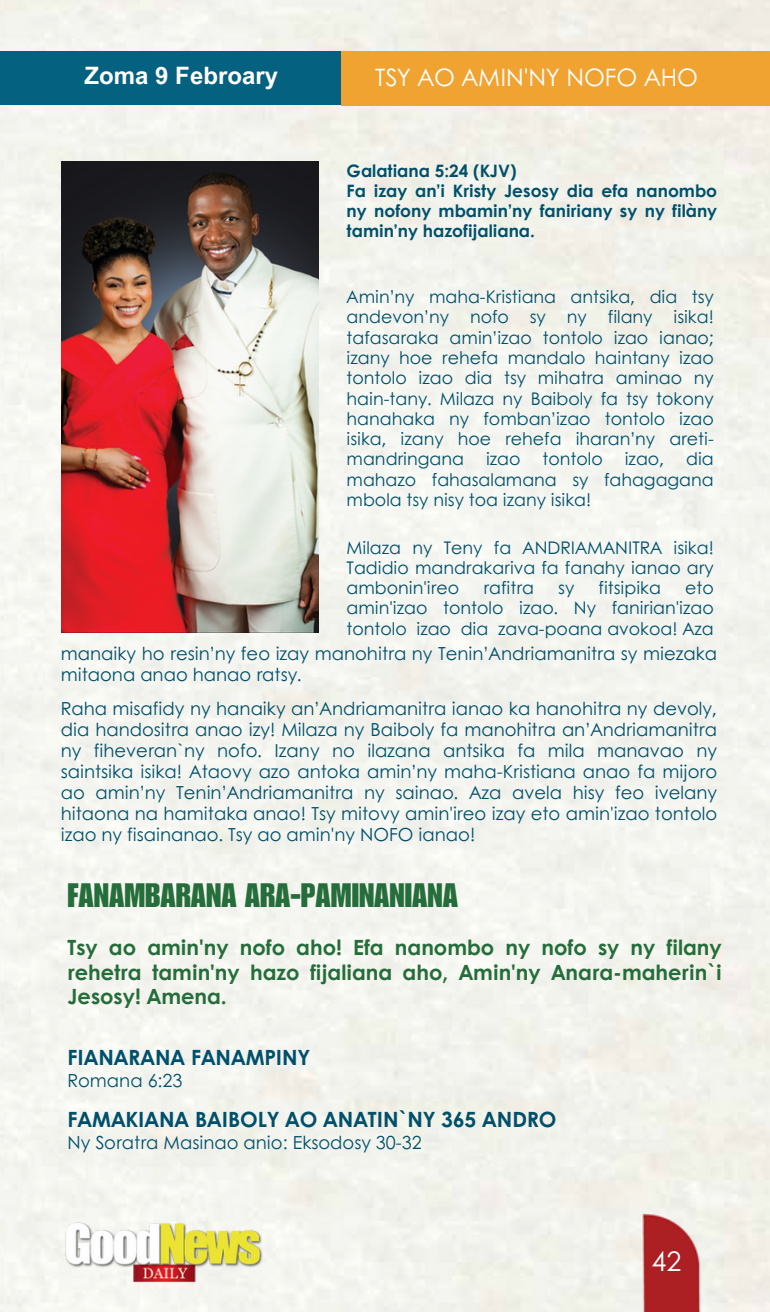
<style>
.page{position:relative;width:770px;height:1312px;background:#fff}
.page>*{position:absolute;margin:0;border:0;box-sizing:border-box;transform-origin:0 0}
.t1{font:33px "Impact LT Std";color:#256d3a}
.t2{font:27px "Century Gothic";color:#fff}
.t3{font:24px "Century Gothic";color:#fff}
.t4{font:700 24px "Arial MT Pro";color:#fff}
.t5{font:700 21px/24.6px "Century Gothic";color:#256d3a;text-align:justify}
.t6{font:700 21px "Century Gothic";color:#00506b}
.t7{font:18px/21px "Century Gothic";color:#00506b}
.t8{font:17.4px/20.4px "Century Gothic";color:#00506b;text-align:justify}
.t9{font:700 17.1px/19.8px "Century Gothic";color:#00506b;text-align:justify}
</style>
<div class="page">
<img style="left:0;top:0;width:770px;height:1312px">
<img style="left:62px;top:162px;width:256px;height:470px">
<div style="left:0;top:51px;width:343px;height:54px;background:#056180"></div>
<div style="left:341px;top:51px;width:429px;height:55px;background:#f1a331"></div>
<img style="left:62px;top:1222px;width:200px;height:63px">
<p class="t4" style="left:85px;top:67px;width:195px">Zoma 9 Febroary</p>
<p class="t3" style="left:375px;top:59px;width:324px">TSY AO AMIN'NY NOFO AHO</p>
<p class="t9" style="left:346px;top:161px;width:171px">Galatiana 5:24 (KJV)</p>
<p class="t9" style="left:346px;top:181px;width:372px">Fa izay an’i Kristy Jesosy dia efa nanombo ny nofony mbamin’ny faniriany sy ny filàny tamin’ny hazofijaliana.</p>
<p class="t8" style="left:346px;top:286px;width:368px">Amin’ny maha-Kristiana antsika, dia tsy andevon’ny nofo sy ny filany isika! tafasaraka amin’izao tontolo izao ianao; izany hoe rehefa mandalo haintany izao tontolo izao dia tsy mihatra aminao ny hain-tany. Milaza ny Baiboly fa tsy tokony hanahaka ny fomban’izao tontolo izao isika, izany hoe rehefa iharan’ny areti&shy;mandringana</p>
<p class="t8" style="left:346px;top:448px;width:368px;text-indent:339px">dia mahazo fahasalamana sy fahagagana mbola tsy nisy toa izany isika!</p>
<p class="t8" style="left:486px;top:448px;width:36px">izao</p>
<p class="t8" style="left:542px;top:448px;width:62px">tontolo</p>
<p class="t8" style="left:624px;top:448px;width:41px">izao,</p>
<p class="t8" style="left:346px;top:536px;width:368px">Milaza ny Teny fa ANDRIAMANITRA isika!<br>Tadidio mandrakariva fa fanahy ianao ary ambonin'ireo</p>
<p class="t8" style="left:483px;top:577px;width:52px">rafitra</p>
<p class="t8" style="left:558px;top:577px;width:18px">sy</p>
<p class="t8" style="left:598px;top:577px;width:64px">fitsipika</p>
<p class="t8" style="left:346px;top:577px;width:368px;text-indent:338px">eto amin'izao tontolo izao. Ny fanirian'izao tontolo izao dia zava-poana avokoa! Aza</p>
<p class="t7" style="left:61px;top:642px;width:658px">manaiky ho resin’ny feo izay manohitra ny Tenin’Andriamanitra sy miezaka mitaona anao hanao ratsy.</p>
<p class="t7" style="left:61px;top:697px;width:658px;text-align:justify">Raha misafidy ny hanaiky an’Andriamanitra ianao ka hanohitra ny devoly, dia handositra anao izy! Milaza ny Baiboly fa manohitra an’Andriamanitra ny fiheveran`ny nofo. Izany no ilazana antsika fa mila manavao ny saintsika isika! Ataovy azo antoka amin’ny maha-Kristiana anao fa mijoro ao amin’ny Tenin’Andriamanitra ny sainao. Aza avela hisy feo ivelany hitaona na hamitaka anao! Tsy mitovy amin'ireo izay eto amin'izao tontolo izao ny fisainanao. Tsy ao amin'ny NOFO ianao!</p>
<p class="t1" style="left:67px;top:883px;width:392px">FANAMBARANA ARA-PAMINANIANA</p>
<p class="t5" style="left:67px;top:934px;width:655px">Tsy ao amin'ny nofo aho! Efa nanombo ny nofo sy ny filany rehetra tamin'ny hazo fijaliana aho, Amin'ny Anara-maherin`i Jesosy! Amena.</p>
<p class="t6" style="left:67px;top:1041px;width:244px">FIANARANA FANAMPINY</p>
<p class="t7" style="left:67px;top:1069px;width:117px">Romana 6:23</p>
<p class="t6" style="left:67px;top:1103px;width:490px">FAMAKIANA BAIBOLY AO ANATIN`NY 365 ANDRO</p>
<p class="t7" style="left:67px;top:1131px;width:356px">Ny Soratra Masinao anio: Eksodosy 30-32</p>
<p class="t2" style="left:651px;top:1241px;width:31px">42</p>
</div>
